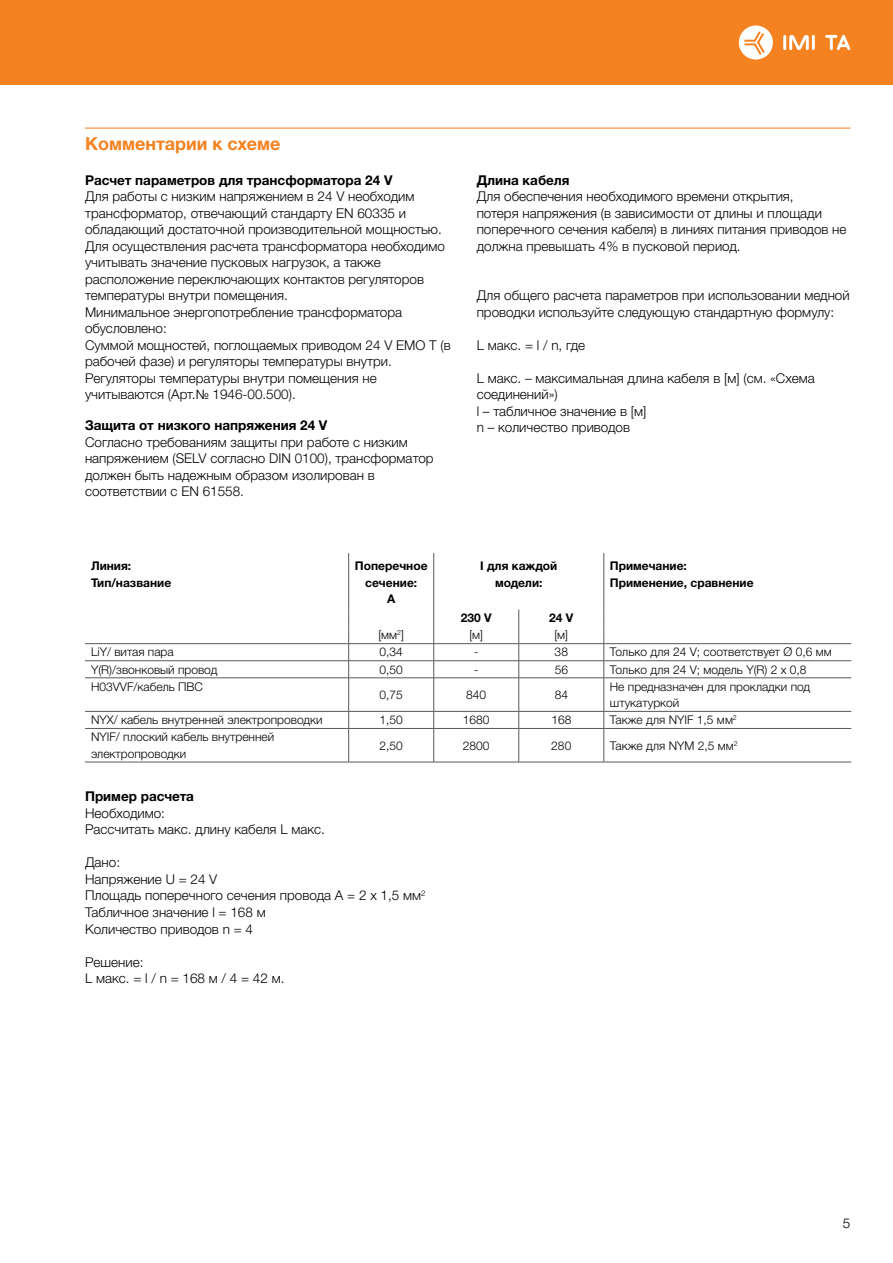
<style>
.page{position:relative;width:893px;height:1263px;background:#fff}
.page>*{position:absolute;margin:0;border:0;box-sizing:border-box;transform-origin:0 0}
.t1{font:700 18px "Helvetica Neue LTW1 G";color:#f58220}
.t2{font:300 13.5px/16.5px "Helvetica Neue LTW1 G";color:#000}
.t3{font:700 13.5px "Helvetica Neue LTW1 G";color:#000}
.t4{font:300 12px/16.5px "Helvetica Neue LTW1 G";color:#000}
.t5{font:700 12px/16.5px "Helvetica Neue LTW1 G";color:#000}
</style>
<div class="page">
<div style="left:0;top:0;width:893px;height:85px;background:#f58220"></div>
<hr style="left:783px;top:35px;width:3px;height:15px;background:#fff">
<hr style="left:812px;top:35px;width:3px;height:15px;background:#fff">
<svg style="left:789px;top:35px;width:20px;height:15px"></svg>
<svg style="left:825px;top:35px;width:25px;height:15px"></svg>
<svg style="left:739px;top:25px;width:34px;height:35px"></svg>
<hr style="left:85px;top:128px;width:765px;height:1px;background:#f58220">
<hr style="left:85px;top:762px;width:264px;height:1px;background:#58595b">
<hr style="left:349px;top:762px;width:85px;height:1px;background:#58595b">
<hr style="left:434px;top:762px;width:85px;height:1px;background:#58595b">
<hr style="left:519px;top:762px;width:85px;height:1px;background:#58595b">
<hr style="left:604px;top:762px;width:247px;height:1px;background:#58595b">
<hr style="left:348px;top:553px;width:1px;height:56px;background:#58595b">
<hr style="left:85px;top:643px;width:264px;height:1px;background:#58595b">
<hr style="left:349px;top:643px;width:85px;height:1px;background:#58595b">
<hr style="left:434px;top:643px;width:85px;height:1px;background:#58595b">
<hr style="left:519px;top:643px;width:85px;height:1px;background:#58595b">
<hr style="left:604px;top:643px;width:247px;height:1px;background:#58595b">
<hr style="left:85px;top:660px;width:264px;height:1px;background:#58595b">
<hr style="left:349px;top:660px;width:85px;height:1px;background:#58595b">
<svg style="left:348px;top:609px;width:1px;height:68px"></svg>
<hr style="left:434px;top:660px;width:85px;height:1px;background:#58595b">
<svg style="left:433px;top:609px;width:1px;height:68px"></svg>
<hr style="left:519px;top:660px;width:85px;height:1px;background:#58595b">
<svg style="left:518px;top:609px;width:1px;height:68px"></svg>
<hr style="left:604px;top:660px;width:247px;height:1px;background:#58595b">
<svg style="left:604px;top:609px;width:1px;height:68px"></svg>
<hr style="left:85px;top:677px;width:264px;height:1px;background:#58595b">
<hr style="left:349px;top:677px;width:85px;height:1px;background:#58595b">
<hr style="left:348px;top:678px;width:1px;height:33px;background:#58595b">
<hr style="left:434px;top:677px;width:85px;height:1px;background:#58595b">
<hr style="left:433px;top:678px;width:1px;height:33px;background:#58595b">
<hr style="left:519px;top:677px;width:85px;height:1px;background:#58595b">
<hr style="left:518px;top:678px;width:1px;height:33px;background:#58595b">
<hr style="left:604px;top:677px;width:247px;height:1px;background:#58595b">
<hr style="left:604px;top:678px;width:1px;height:33px;background:#58595b">
<hr style="left:85px;top:711px;width:264px;height:1px;background:#58595b">
<hr style="left:349px;top:711px;width:85px;height:1px;background:#58595b">
<svg style="left:348px;top:711px;width:1px;height:17px"></svg>
<hr style="left:434px;top:711px;width:85px;height:1px;background:#58595b">
<svg style="left:433px;top:711px;width:1px;height:17px"></svg>
<hr style="left:519px;top:711px;width:85px;height:1px;background:#58595b">
<svg style="left:518px;top:711px;width:1px;height:17px"></svg>
<hr style="left:604px;top:711px;width:247px;height:1px;background:#58595b">
<svg style="left:604px;top:711px;width:1px;height:17px"></svg>
<hr style="left:85px;top:728px;width:264px;height:1px;background:#58595b">
<hr style="left:349px;top:728px;width:85px;height:1px;background:#58595b">
<hr style="left:348px;top:729px;width:1px;height:33px;background:#58595b">
<hr style="left:434px;top:728px;width:85px;height:1px;background:#58595b">
<hr style="left:433px;top:729px;width:1px;height:33px;background:#58595b">
<hr style="left:519px;top:728px;width:85px;height:1px;background:#58595b">
<hr style="left:518px;top:729px;width:1px;height:33px;background:#58595b">
<hr style="left:604px;top:728px;width:247px;height:1px;background:#58595b">
<hr style="left:604px;top:729px;width:1px;height:33px;background:#58595b">
<hr style="left:433px;top:553px;width:1px;height:56px;background:#58595b">
<hr style="left:604px;top:553px;width:1px;height:56px;background:#58595b">
<h1 class="t1" style="left:85px;top:132px;width:197px">Комментарии к схеме</h1>
<p class="t3" style="left:85px;top:172px;width:309px">Расчет параметров для трансформатора 24 V</p>
<p class="t2" style="left:85px;top:188px;width:367px">Для работы с низким напряжением в 24 V необходим трансформатор, отвечающий стандарту EN 60335 и обладающий достаточной производительной мощностью.<br>Для осуществления расчета трансформатора необходимо учитывать значение пусковых нагрузок, а также расположение переключающих контактов регуляторов температуры внутри помещения.<br>Минимальное энергопотребление трансформатора обусловлено:<br>Суммой мощностей, поглощаемых приводом 24 V ЕМО Т (в рабочей фазе) и регуляторы температуры внутри.<br>Регуляторы температуры внутри помещения не учитываются (Арт.№ 1946-00.500).</p>
<p class="t3" style="left:85px;top:417px;width:244px">Защита от низкого напряжения 24 V</p>
<p class="t2" style="left:85px;top:433px;width:350px">Согласно требованиям защиты при работе с низким напряжением (SELV согласно DIN 0100), трансформатор должен быть надежным образом изолирован в соответствии с EN 61558.</p>
<p class="t3" style="left:477px;top:172px;width:94px">Длина кабеля</p>
<p class="t2" style="left:477px;top:188px;width:371px">Для обеспечения необходимого времени открытия,<br>потеря напряжения (в зависимости от длины и площади поперечного сечения кабеля) в линиях питания приводов не должна превышать 4% в пусковой период.</p>
<p class="t2" style="left:477px;top:287px;width:374px">Для общего расчета параметров при использовании медной проводки используйте следующую стандартную формулу:</p>
<p class="t2" style="left:477px;top:337px;width:110px">L макс. = l / n, где</p>
<p class="t2" style="left:477px;top:370px;width:340px">L макс. – максимальная длина кабеля в [м] (см. «Схема соединений»)<br>l – табличное значение в [м]<br>n – количество приводов</p>
<p class="t5" style="left:91px;top:557px;width:82px">Линия:<br>Тип/название</p>
<p class="t5" style="left:355px;top:557px;width:74px;text-align:center">Поперечное сечение:<br>А</p>
<p class="t5" style="left:480px;top:557px;width:79px;text-align:center">I для каждой модели:</p>
<p class="t5" style="left:610px;top:557px;width:145px">Примечание:<br>Применение, сравнение</p>
<p class="t5" style="left:461px;top:610px;width:32px">230 V</p>
<p class="t5" style="left:549px;top:610px;width:26px">24 V</p>
<p class="t4" style="left:378px;top:627px;width:27px">[мм<sup>2</sup>]</p>
<p class="t4" style="left:469px;top:627px;width:15px">[м]</p>
<p class="t4" style="left:554px;top:627px;width:15px">[м]</p>
<p class="t4" style="left:91px;top:644px;width:84px">LiY/ витая пара</p>
<p class="t4" style="left:380px;top:644px;width:25px">0,34</p>
<p class="t4" style="left:474px;top:644px;width:6px">-</p>
<p class="t4" style="left:555px;top:644px;width:15px">38</p>
<p class="t4" style="left:610px;top:644px;width:223px">Только для 24 V; соответствует Ø 0,6 мм</p>
<p class="t4" style="left:91px;top:661px;width:128px">Y(R)/звонковый провод</p>
<p class="t4" style="left:380px;top:661px;width:25px">0,50</p>
<p class="t4" style="left:474px;top:661px;width:6px">-</p>
<p class="t4" style="left:555px;top:661px;width:15px">56</p>
<p class="t4" style="left:610px;top:661px;width:198px">Только для 24 V; модель Y(R) 2 х 0,8</p>
<p class="t4" style="left:91px;top:678px;width:114px">H03VVF/кабель ПВС</p>
<p class="t4" style="left:380px;top:686px;width:25px">0,75</p>
<p class="t4" style="left:466px;top:686px;width:22px">840</p>
<p class="t4" style="left:555px;top:686px;width:15px">84</p>
<p class="t4" style="left:610px;top:678px;width:202px">Не предназначен для прокладки под штукатуркой</p>
<p class="t4" style="left:91px;top:712px;width:233px">NYX/ кабель внутренней электропроводки</p>
<p class="t4" style="left:380px;top:712px;width:25px">1,50</p>
<p class="t4" style="left:463px;top:712px;width:28px">1680</p>
<p class="t4" style="left:551px;top:712px;width:22px">168</p>
<p class="t4" style="left:610px;top:712px;width:128px">Также для NYIF 1,5 мм<sup>2</sup></p>
<p class="t4" style="left:91px;top:729px;width:185px">NYIF/ плоский кабель внутренней электропроводки</p>
<p class="t4" style="left:380px;top:737px;width:25px">2,50</p>
<p class="t4" style="left:463px;top:737px;width:28px">2800</p>
<p class="t4" style="left:551px;top:737px;width:22px">280</p>
<p class="t4" style="left:610px;top:737px;width:129px">Также для NYM 2,5 мм<sup>2</sup></p>
<p class="t3" style="left:85px;top:788px;width:111px">Пример расчета</p>
<p class="t2" style="left:85px;top:805px;width:241px">Необходимо:<br>Рассчитать макс. длину кабеля L макс.</p>
<p class="t2" style="left:85px;top:854px;width:342px">Дано:<br>Напряжение U = 24 V<br>Площадь поперечного сечения провода А = 2 х 1,5 мм<sup>2<br></sup>Табличное значение l = 168 м<br>Количество приводов n = 4</p>
<p class="t2" style="left:85px;top:953px;width:201px">Решение:<br>L макс. = l / n = 168 м / 4 = 42 м.</p>
<p class="t2" style="left:843px;top:1215px;width:9px">5</p>
</div>
